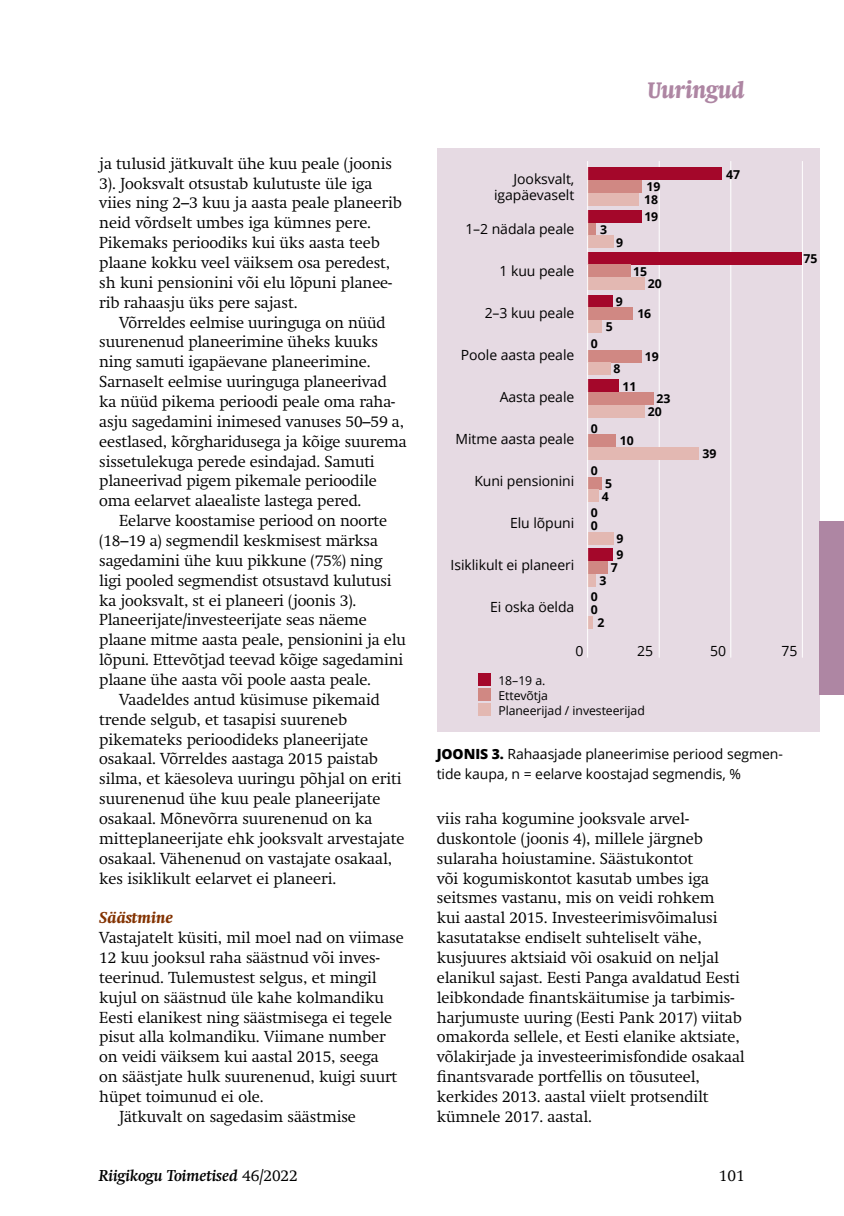
<style>
.page{position:relative;width:844px;height:1216px;background:#fff}
.page>*{position:absolute;margin:0;border:0;box-sizing:border-box;transform-origin:0 0}
.t1{font:italic 700 condensed 24.5px "Swift";letter-spacing:-.005em;color:#ae86a3}
.t2{font:300 15.75px/19.8px "Swift";letter-spacing:-.005em;color:#000}
.t3{font:italic 700 15.75px "Swift";letter-spacing:-.005em;color:#000}
.t4{font:italic 800 15.75px "Swift";letter-spacing:-.005em;color:#833200}
.t5{font:14px/19.8px "Open Sans";letter-spacing:-.005em;color:#000}
.t6{font:700 12.25px/12.8px "Open Sans";letter-spacing:-.005em;color:#000}
.t7{font:12.25px/15px "Open Sans";letter-spacing:-.005em;color:#000}
.s1{font-weight:800}
.s2{font-weight:300;font-style:normal}
</style>
<div class="page">
<div style="left:437px;top:148px;width:382px;height:583px;background:#e6dae3"></div>
<hr style="left:658px;top:161px;width:1px;height:496px;background:#fff">
<hr style="left:730px;top:161px;width:1px;height:496px;background:#fff">
<hr style="left:801px;top:161px;width:1px;height:496px;background:#fff">
<div style="left:587px;top:167px;width:134px;height:13px;background:#a4072a"></div>
<div style="left:587px;top:252px;width:214px;height:12px;background:#a4072a"></div>
<div style="left:587px;top:548px;width:26px;height:13px;background:#a4072a"></div>
<div style="left:587px;top:210px;width:54px;height:13px;background:#a4072a"></div>
<div style="left:587px;top:379px;width:32px;height:13px;background:#a4072a"></div>
<div style="left:587px;top:295px;width:25px;height:13px;background:#a4072a"></div>
<div style="left:587px;top:180px;width:54px;height:13px;background:#d08883"></div>
<div style="left:587px;top:349px;width:54px;height:13px;background:#d08883"></div>
<div style="left:587px;top:264px;width:43px;height:13px;background:#d08883"></div>
<div style="left:587px;top:434px;width:29px;height:13px;background:#d08883"></div>
<div style="left:587px;top:561px;width:20px;height:12px;background:#d08883"></div>
<div style="left:587px;top:223px;width:9px;height:12px;background:#d08883"></div>
<div style="left:587px;top:392px;width:66px;height:13px;background:#d08883"></div>
<div style="left:587px;top:307px;width:46px;height:13px;background:#d08883"></div>
<div style="left:587px;top:477px;width:14px;height:12px;background:#d08883"></div>
<div style="left:587px;top:193px;width:52px;height:12px;background:#e3b8b2"></div>
<div style="left:587px;top:362px;width:23px;height:13px;background:#e3b8b2"></div>
<div style="left:587px;top:277px;width:57px;height:13px;background:#e3b8b2"></div>
<div style="left:587px;top:447px;width:112px;height:12px;background:#e3b8b2"></div>
<div style="left:587px;top:573px;width:9px;height:13px;background:#e3b8b2"></div>
<div style="left:587px;top:235px;width:26px;height:13px;background:#e3b8b2"></div>
<div style="left:587px;top:405px;width:57px;height:13px;background:#e3b8b2"></div>
<div style="left:587px;top:532px;width:26px;height:12px;background:#e3b8b2"></div>
<div style="left:587px;top:320px;width:14px;height:13px;background:#e3b8b2"></div>
<div style="left:587px;top:489px;width:12px;height:13px;background:#e3b8b2"></div>
<div style="left:587px;top:616px;width:6px;height:13px;background:#e3b8b2"></div>
<hr style="left:587px;top:161px;width:1px;height:496px;background:#fff">
<div style="left:478px;top:673px;width:13px;height:13px;background:#a4072a"></div>
<div style="left:478px;top:688px;width:13px;height:13px;background:#d08883"></div>
<div style="left:478px;top:703px;width:13px;height:13px;background:#e3b8b2"></div>
<div style="left:819px;top:521px;width:24px;height:173px;background:#ae86a3"></div>
<p class="t2" style="left:99px;top:153px;width:304px">ja tulusid jätkuvalt ühe kuu peale (joonis 3). Jooksvalt otsustab kulutuste üle iga viies ning 2–3 kuu ja aasta peale planeerib neid võrdselt umbes iga kümnes pere.<br>Pikemaks perioodiks kui üks aasta teeb plaane kokku veel väiksem osa peredest, sh kuni pensionini või elu lõpuni planee&shy;rib rahaasju üks pere sajast.</p>
<p class="t2" style="left:99px;top:312px;width:309px;text-indent:20px">Võrreldes eelmise uuringuga on nüüd suurenenud planeerimine üheks kuuks ning samuti igapäevane planeerimine.<br>Sarnaselt eelmise uuringuga planeerivad ka nüüd pikema perioodi peale oma raha&shy;asju sagedamini inimesed vanuses 50–59 a, eestlased, kõrgharidusega ja kõige suurema sissetulekuga perede esindajad. Samuti planeerivad pigem pikemale perioodile oma eelarvet alaealiste lastega pered.</p>
<p class="t2" style="left:119px;top:511px;width:269px">Eelarve koostamise periood on noorte</p>
<p class="t2" style="left:99px;top:530px;width:280px">(18–19 a) segmendil keskmisest märksa</p>
<p class="t2" style="left:99px;top:550px;width:285px">sagedamini ühe kuu pikkune (75%) ning</p>
<p class="t2" style="left:99px;top:570px;width:294px">ligi pooled segmendist otsustavd kulutusi</p>
<p class="t2" style="left:99px;top:590px;width:258px">ka jooksvalt, st ei planeeri (joonis 3).</p>
<p class="t2" style="left:99px;top:610px;width:269px">Planeerijate/investeerijate seas näeme</p>
<p class="t2" style="left:99px;top:630px;width:308px">plaane mitme aasta peale, pensionini ja elu</p>
<p class="t2" style="left:99px;top:650px;width:305px">lõpuni. Ettevõtjad teevad kõige sagedamini</p>
<p class="t2" style="left:99px;top:669px;width:273px">plaane ühe aasta või poole aasta peale.</p>
<p class="t2" style="left:119px;top:689px;width:262px">Vaadeldes antud küsimuse pikemaid</p>
<p class="t2" style="left:99px;top:709px;width:249px">trende selgub, et tasapisi suureneb</p>
<p class="t2" style="left:99px;top:729px;width:270px">pikemateks perioodideks planeerijate</p>
<p class="t2" style="left:99px;top:749px;width:280px">osakaal. Võrreldes aastaga 2015 paistab</p>
<p class="t2" style="left:99px;top:769px;width:304px">silma, et käesoleva uuringu põhjal on eriti</p>
<p class="t2" style="left:99px;top:788px;width:282px">suurenenud ühe kuu peale planeerijate</p>
<p class="t2" style="left:99px;top:808px;width:274px">osakaal. Mõnevõrra suurenenud on ka</p>
<p class="t2" style="left:99px;top:828px;width:306px">mitteplaneerijate ehk jooksvalt arvestajate</p>
<p class="t2" style="left:99px;top:848px;width:294px">osakaal. Vähenenud on vastajate osakaal,</p>
<p class="t2" style="left:99px;top:868px;width:238px">kes isiklikult eelarvet ei planeeri.</p>
<p class="t4" style="left:99px;top:908px;width:75px">Säästmine</p>
<p class="t2" style="left:99px;top:927px;width:306px">Vastajatelt küsiti, mil moel nad on viimase</p>
<p class="t2" style="left:99px;top:947px;width:282px">12 kuu jooksul raha säästnud või inves-</p>
<p class="t2" style="left:99px;top:967px;width:279px">teerinud. Tulemustest selgus, et mingil</p>
<p class="t2" style="left:99px;top:987px;width:286px">kujul on säästnud üle kahe kolmandiku</p>
<p class="t2" style="left:99px;top:1007px;width:294px">Eesti elanikest ning säästmisega ei tegele</p>
<p class="t2" style="left:99px;top:1027px;width:288px">pisut alla kolmandiku. Viimane number</p>
<p class="t2" style="left:99px;top:1046px;width:281px">on veidi väiksem kui aastal 2015, seega</p>
<p class="t2" style="left:99px;top:1066px;width:299px">on säästjate hulk suurenenud, kuigi suurt</p>
<p class="t2" style="left:99px;top:1086px;width:166px">hüpet toimunud ei ole.</p>
<p class="t2" style="left:119px;top:1106px;width:238px">Jätkuvalt on sagedasim säästmise</p>
<h1 class="t1" style="left:647px;top:76px;width:98px">Uuringud</h1>
<p class="t5" style="left:494px;top:171px;width:82px;line-height:15.8px;text-align:right">Jooksvalt, igapäevaselt</p>
<p class="t5" style="left:465px;top:218px;width:110px">1–2 nädala peale</p>
<p class="t5" style="left:499px;top:260px;width:76px">1 kuu peale</p>
<p class="t5" style="left:484px;top:302px;width:91px">2–3 kuu peale</p>
<p class="t5" style="left:460px;top:344px;width:115px">Poole aasta peale</p>
<p class="t5" style="left:499px;top:386px;width:76px">Aasta peale</p>
<p class="t5" style="left:455px;top:428px;width:120px">Mitme aasta peale</p>
<p class="t5" style="left:474px;top:470px;width:101px">Kuni pensionini</p>
<p class="t5" style="left:510px;top:512px;width:66px">Elu lõpuni</p>
<p class="t5" style="left:450px;top:554px;width:125px">Isiklikult ei planeeri</p>
<p class="t5" style="left:490px;top:596px;width:86px">Ei oska öelda</p>
<p class="t6" style="left:646px;top:180px;width:15px">19</p>
<p class="t6" style="left:644px;top:193px;width:15px">18</p>
<p class="t6" style="left:600px;top:223px;width:8px">3</p>
<p class="t6" style="left:616px;top:235px;width:8px">9</p>
<p class="t6" style="left:615px;top:294px;width:8px">9</p>
<p class="t6" style="left:590px;top:337px;width:8px">0</p>
<p class="t6" style="left:605px;top:320px;width:8px">5</p>
<p class="t6" style="left:613px;top:362px;width:8px">8</p>
<p class="t6" style="left:644px;top:210px;width:15px">19</p>
<p class="t6" style="left:633px;top:264px;width:15px">15</p>
<p class="t6" style="left:647px;top:277px;width:15px">20</p>
<p class="t6" style="left:637px;top:307px;width:15px">16</p>
<p class="t6" style="left:644px;top:349px;width:15px">19</p>
<p class="t6" style="left:622px;top:379px;width:15px">11</p>
<p class="t6" style="left:590px;top:421px;width:8px">0</p>
<p class="t6" style="left:590px;top:464px;width:8px">0</p>
<p class="t6" style="left:590px;top:506px;width:8px">0</p>
<p class="t6" style="left:601px;top:477px;width:12px">5<br>4</p>
<p class="t6" style="left:590px;top:518px;width:8px">0</p>
<p class="t6" style="left:619px;top:434px;width:15px">10</p>
<p class="t6" style="left:616px;top:531px;width:8px">9</p>
<p class="t6" style="left:610px;top:548px;width:14px;text-align:center">9<br>7</p>
<p class="t6" style="left:599px;top:573px;width:8px">3</p>
<p class="t6" style="left:590px;top:590px;width:8px">0</p>
<p class="t6" style="left:590px;top:602px;width:8px">0</p>
<p class="t6" style="left:597px;top:615px;width:8px">2</p>
<p class="t6" style="left:656px;top:392px;width:15px">23</p>
<p class="t6" style="left:647px;top:405px;width:15px">20</p>
<p class="t6" style="left:726px;top:167px;width:15px">47</p>
<p class="t6" style="left:702px;top:446px;width:15px">39</p>
<p class="t6" style="left:803px;top:252px;width:15px">75</p>
<p class="t5" style="left:575px;top:640px;width:10px">0</p>
<p class="t5" style="left:637px;top:640px;width:17px">25</p>
<p class="t5" style="left:710px;top:640px;width:17px">50</p>
<p class="t5" style="left:781px;top:640px;width:17px">75</p>
<p class="t7" style="left:498px;top:672px;width:148px">18–19 a.<br>Ettevõtja<br>Planeerijad / investeerijad</p>
<p class="t5" style="left:436px;top:743px;width:347px"><span class="s1">JOONIS 3.</span> Rahaasjade planeerimise periood segmen&shy;tide kaupa, n = eelarve koostajad segmendis, %</p>
<p class="t2" style="left:437px;top:808px;width:309px">viis raha kogumine jooksvale arvel&shy;duskontole (joonis 4), millele järgneb sularaha hoiustamine. Säästukontot<br>või kogumiskontot kasutab umbes iga seitsmes vastanu, mis on veidi rohkem<br>kui aastal 2015. Investeerimisvõimalusi kasutatakse endiselt suhteliselt vähe, kusjuures aktsiaid või osakuid on neljal elanikul sajast. Eesti Panga avaldatud Eesti leibkondade finantskäitumise ja tarbimis&shy;harjumuste uuring (Eesti Pank 2017) viitab omakorda sellele, et Eesti elanike aktsiate, võlakirjade ja investeerimisfondide osakaal finantsvarade portfellis on tõusuteel, kerkides 2013. aastal viielt protsendilt kümnele 2017. aastal.</p>
<p class="t3" style="left:99px;top:1166px;width:200px">Riigikogu Toimetised <span class="s2">46/2022</span></p>
<p class="t2" style="left:718px;top:1165px;width:27px">101</p>
</div>
